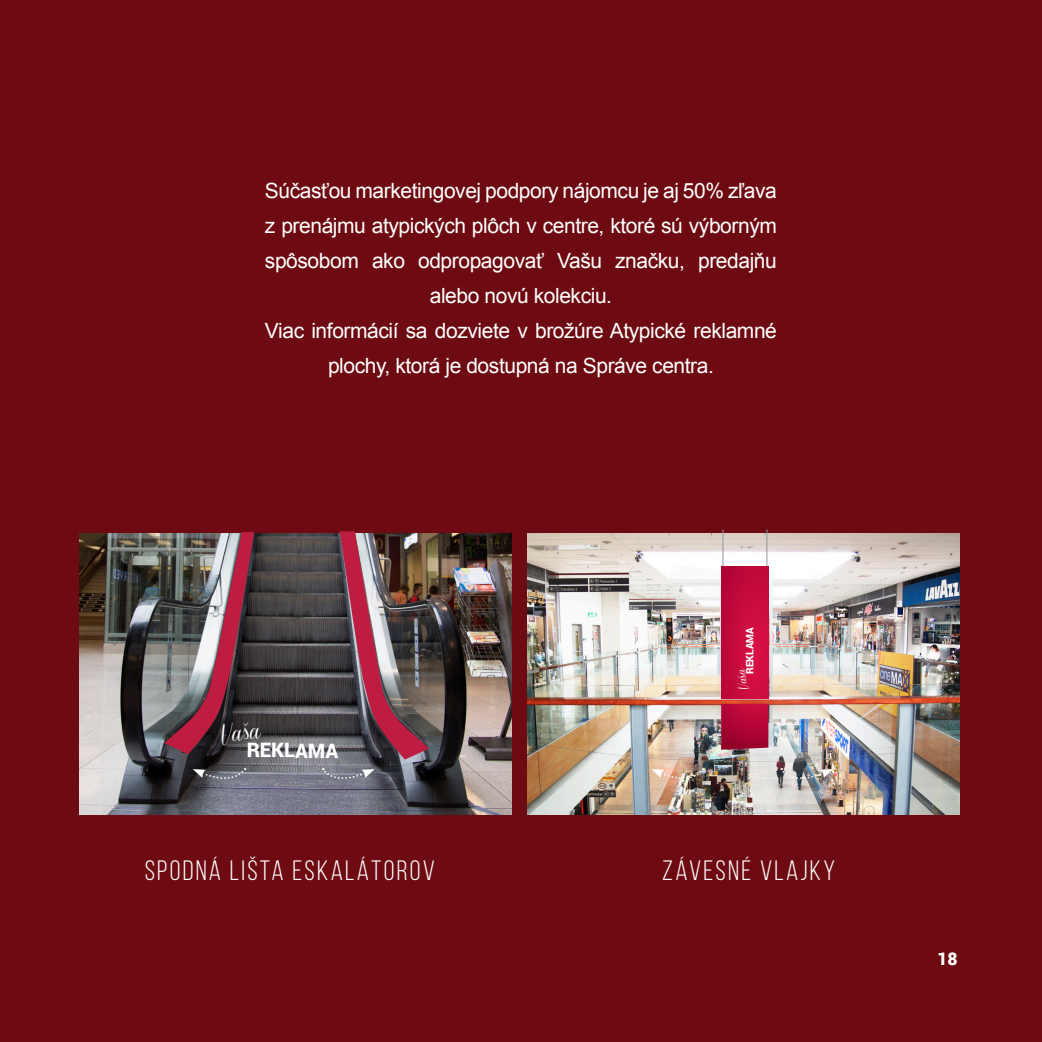
<style>
.page{position:relative;width:1042px;height:1042px;background:#6e0a11}
.page>*{position:absolute;margin:0;border:0;box-sizing:border-box;transform-origin:0 0}
.t1{font:28px "Bebas Neue";letter-spacing:.08em;color:#fff}
.t2{font:21px/35px "Arial";letter-spacing:-.02em;color:#fff;text-align:center}
.t3{font:900 19.95px "Roboto";letter-spacing:-.005em;color:#fff}
.t4{font:19.95px "Coneria Script Demo";color:#fff}
.t5{font:900 17.5px "Roboto";color:#fff}
.t6{font:900 10.33px "Roboto";color:#fff}
.t7{font:10.33px "Coneria Script Demo";color:#fff}
</style>
<div class="page">
<img style="left:80px;top:533px;width:431px;height:281px">
<svg style="left:323px;top:768px;width:52px;height:15px"></svg>
<svg style="left:193px;top:768px;width:53px;height:15px"></svg>
<img style="left:164px;top:532px;width:90px;height:222px">
<img style="left:340px;top:531px;width:89px;height:228px">
<img style="left:527px;top:533px;width:432px;height:281px">
<svg style="left:781px;top:768px;width:52px;height:15px"></svg>
<svg style="left:651px;top:768px;width:53px;height:15px"></svg>
<hr style="left:723px;top:529px;width:1px;height:50px;background:#939598">
<hr style="left:766px;top:529px;width:1px;height:50px;background:#939598">
<svg style="left:721px;top:566px;width:47px;height:133px;background:#c60a3d"></svg>
<svg style="left:721px;top:704px;width:47px;height:46px;background:#ae0a37"></svg>
<p class="t2" style="left:265px;top:173px;width:513px">Súčasťou marketingovej podpory nájomcu je aj 50% zľava z prenájmu atypických plôch v centre, ktoré sú výborným spôsobom ako odpropagovať Vašu značku, predajňu alebo novú kolekciu.</p>
<p class="t2" style="left:265px;top:313px;width:513px">Viac informácií sa dozviete v brožúre Atypické reklamné plochy, ktorá je dostupná na Správe centra.</p>
<p class="t4" style="left:220px;top:723px;width:41px;rotate:-7deg">Vaša</p>
<p class="t3" style="left:247px;top:736px;width:93px">REKLAMA</p>
<p class="t6" style="left:742px;top:674px;width:48px;rotate:-90deg">REKLAMA</p>
<p class="t7" style="left:738px;top:690px;width:22px;rotate:-97deg">Vaša</p>
<p class="t1" style="left:145px;top:855px;width:292px">SPODNÁ LIŠTA ESKALÁTOROV</p>
<p class="t1" style="left:662px;top:855px;width:174px">ZÁVESNÉ VLAJKY</p>
<p class="t5" style="left:937px;top:946px;width:22px">18</p>
</div>
